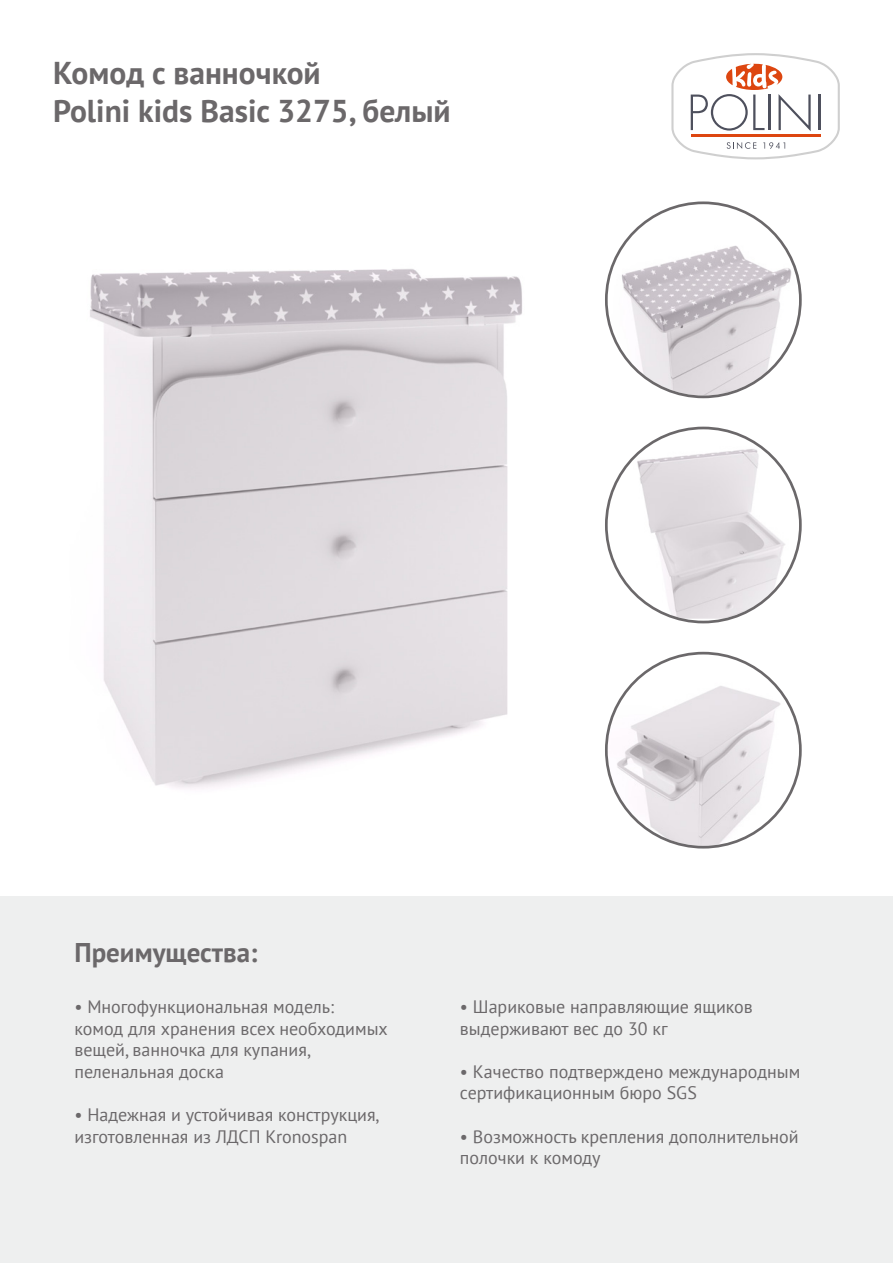
<style>
.page{position:relative;width:893px;height:1263px;background:#fff}
.page>*{position:absolute;margin:0;border:0;box-sizing:border-box;transform-origin:0 0}
.t1{font:700 31.5px/37.8px "PT Sans";color:#6b686a}
.t2{font:700 27px "PT Sans";color:#6b686a}
.t3{font:18px/21.6px "PT Sans";color:#6b686a}
</style>
<div class="page">
<img style="left:90px;top:269px;width:432px;height:520px">
<svg style="left:671px;top:53px;width:169px;height:106px"></svg>
<div style="left:0;top:896px;width:893px;height:367px;background:#eeefef"></div>
<svg style="left:605px;top:427px;width:197px;height:196px"></svg>
<svg style="left:605px;top:652px;width:197px;height:196px"></svg>
<svg style="left:605px;top:201px;width:197px;height:197px"></svg>
<h1 class="t1" style="left:53px;top:53px;width:399px">Комод с ванночкой<br>Polini kids Basic 3275, белый</h1>
<h2 class="t2" style="left:74px;top:935px;width:185px">Преимущества:</h2>
<p class="t3" style="left:74px;top:995px;width:315px">• Многофункциональная модель:<br>комод для хранения всех необходимых вещей, ванночка для купания, пеленальная доска</p>
<p class="t3" style="left:74px;top:1103px;width:307px">• Надежная и устойчивая конструкция, изготовленная из ЛДСП Kronospan</p>
<p class="t3" style="left:460px;top:995px;width:294px">• Шариковые направляющие ящиков выдерживают вес до 30 кг</p>
<p class="t3" style="left:460px;top:1060px;width:342px">• Качество подтверждено международным сертификационным бюро SGS</p>
<p class="t3" style="left:460px;top:1125px;width:340px">• Возможность крепления дополнительной полочки к комоду</p>
</div>
